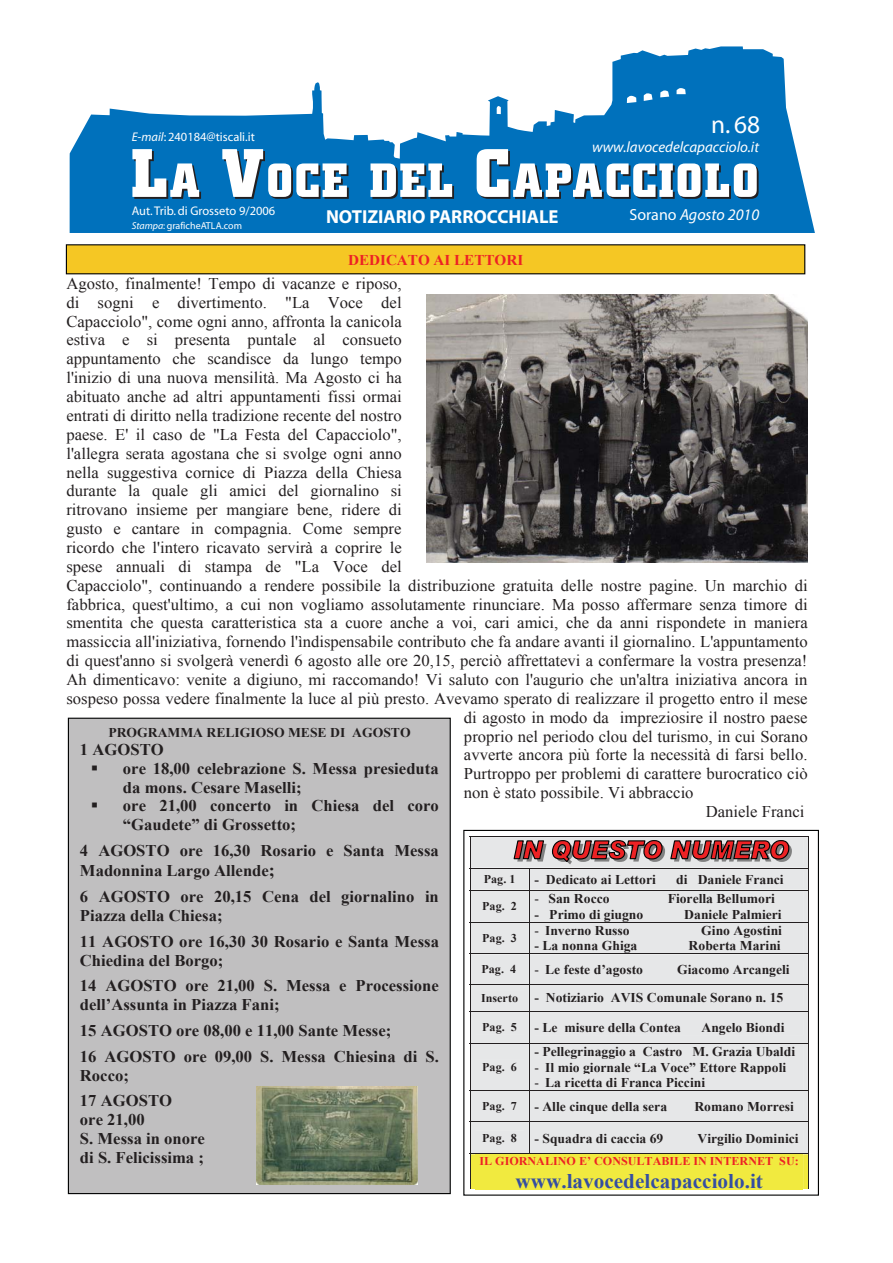
<style>
.page{position:relative;width:893px;height:1263px;background:#fff}
.page>*{position:absolute;margin:0;border:0;box-sizing:border-box;transform-origin:0 0}
.t1{font:25.5px "Myriad";color:#fff}
.t2{font:700 20.85px "Times New Roman";color:#344ea2}
.t3{font:700 18.9px "Myriad";color:#fff}
.t4{font:16.35px "Times New Roman";color:#231f20}
.t5{font:700 16.35px/18.9px "Times New Roman";color:#231f20}
.t6{font:italic 16.05px "Myriad";color:#fff}
.t7{font:italic 15px "Myriad";color:#fff}
.t8{font:700 15px "Times New Roman";color:#ed2224}
.t9{font:700 13.35px/28.7px "Times New Roman";color:#231f20}
.t10{font:12.6px "Myriad";color:#fff}
.t11{font:700 11.85px "Times New Roman";color:#231f20}
.t12{font:700 11.85px "Times New Roman";color:#ed2224}
.t13{font:10.05px "Myriad";color:#fff}
.s1{font-style:italic}
.s2{font-style:normal}
.s3{font-size:17.85px}
.s4{font-weight:400}
.s5{font-size:11.85px}
</style>
<div class="page">
<svg style="left:70px;top:46px;width:745px;height:187px;fill:#0071bc"></svg>
<svg style="left:132px;top:149px;width:69px;height:50px"></svg>
<svg style="left:222px;top:149px;width:127px;height:50px"></svg>
<svg style="left:370px;top:163px;width:84px;height:36px"></svg>
<svg style="left:476px;top:149px;width:282px;height:50px"></svg>
<div style="left:66px;top:245px;width:739px;height:29px;background:#f5c724"></div>
<div style="left:463px;top:830px;width:356px;height:366px;border:1px solid #010202"></div>
<svg style="left:470px;top:836px;width:339px;height:353px;background:#d9d6d7"></svg>
<div style="left:475px;top:1154px;width:328px;height:14px;background:#f1ea3f"></div>
<div style="left:475px;top:1168px;width:328px;height:21px;background:#f1ea3f"></div>
<hr style="left:470px;top:1154px;width:339px;height:1px;background:#231f20">
<hr style="left:470px;top:1154px;width:1px;height:35px;background:#231f20">
<hr style="left:808px;top:1154px;width:1px;height:35px;background:#231f20">
<img style="left:426px;top:294px;width:381px;height:268px">
<div style="left:68px;top:718px;width:382px;height:476px;background:#c0bfc0"></div>
<img style="left:257px;top:1086px;width:161px;height:98px">
<p class="t10" style="left:132px;top:132px;width:125px"><span class="s1">E-mail</span>: 240184@tiscali.it</p>
<p class="t10" style="left:132px;top:206px;width:145px">Aut. Trib. di Grosseto 9/2006</p>
<p class="t13" style="left:132px;top:222px;width:112px"><span class="s1">Stampa</span>: graficheATLA.com</p>
<p class="t3" style="left:326px;top:209px;width:234px">NOTIZIARIO PARROCCHIALE</p>
<p class="t8" style="left:348px;top:251px;width:177px">DEDICATO AI LETTORI</p>
<h1 class="t1" style="left:711px;top:115px;width:50px">n. 68</h1>
<p class="t7" style="left:592px;top:141px;width:168px">www.lavocedelcapacciolo.it</p>
<p class="t6" style="left:629px;top:209px;width:131px"><span class="s2">Sorano</span> Agosto 2010</p>
<p class="t4" style="left:66px;top:274px;width:337px">Agosto, finalmente! Tempo di vacanze e riposo,</p>
<p class="t4" style="left:66px;top:293px;width:337px">di sogni e divertimento. "La Voce del</p>
<p class="t4" style="left:66px;top:312px;width:337px">Capacciolo", come ogni anno, affronta la canicola</p>
<p class="t4" style="left:66px;top:331px;width:337px">estiva e si presenta puntale al consueto</p>
<p class="t4" style="left:66px;top:350px;width:337px">appuntamento che scandisce da lungo tempo</p>
<p class="t4" style="left:66px;top:369px;width:337px">l'inizio di una nuova mensilità. Ma Agosto ci ha</p>
<p class="t4" style="left:66px;top:388px;width:337px">abituato anche ad altri appuntamenti fissi ormai</p>
<p class="t4" style="left:66px;top:406px;width:337px">entrati di diritto nella tradizione recente del nostro</p>
<p class="t4" style="left:66px;top:425px;width:337px">paese. E' il caso de "La Festa del Capacciolo",</p>
<p class="t4" style="left:66px;top:444px;width:337px">l'allegra serata agostana che si svolge ogni anno</p>
<p class="t4" style="left:66px;top:463px;width:337px">nella suggestiva cornice di Piazza della Chiesa</p>
<p class="t4" style="left:66px;top:482px;width:337px">durante la quale gli amici del giornalino si</p>
<p class="t4" style="left:66px;top:501px;width:337px">ritrovano insieme per mangiare bene, ridere di</p>
<p class="t4" style="left:66px;top:520px;width:337px">gusto e cantare in compagnia. Come sempre</p>
<p class="t4" style="left:66px;top:538px;width:337px">ricordo che l'intero ricavato servirà a coprire le</p>
<p class="t4" style="left:66px;top:557px;width:337px">spese annuali di stampa de "La Voce del</p>
<p class="t4" style="left:66px;top:576px;width:743px">Capacciolo", continuando a rendere possibile la distribuzione gratuita delle nostre pagine. Un marchio di</p>
<p class="t4" style="left:66px;top:595px;width:743px">fabbrica, quest'ultimo, a cui non vogliamo assolutamente rinunciare. Ma posso affermare senza timore di</p>
<p class="t4" style="left:66px;top:614px;width:743px">smentita che questa caratteristica sta a cuore anche a voi, cari amici, che da anni rispondete in maniera</p>
<p class="t4" style="left:66px;top:633px;width:743px">massiccia all'iniziativa, fornendo l'ìndispensabile contributo che fa andare avanti il giornalino. L'appuntamento</p>
<p class="t4" style="left:66px;top:652px;width:742px">di quest'anno si svolgerà venerdì 6 agosto alle ore 20,15, perciò affrettatevi a confermare la vostra presenza!</p>
<p class="t4" style="left:66px;top:670px;width:742px">Ah dimenticavo: venite a digiuno, mi raccomando! Vi saluto con l'augurio che un'altra iniziativa ancora in</p>
<p class="t4" style="left:66px;top:689px;width:743px">sospeso possa vedere finalmente la luce al più presto. Avevamo sperato di realizzare il progetto entro il mese</p>
<p class="t4" style="left:464px;top:708px;width:345px">di agosto in modo da impreziosire il nostro paese</p>
<p class="t4" style="left:464px;top:727px;width:345px">proprio nel periodo clou del turismo, in cui Sorano</p>
<p class="t4" style="left:464px;top:746px;width:345px">avverte ancora più forte la necessità di farsi bello.</p>
<p class="t4" style="left:464px;top:765px;width:345px">Purtroppo per problemi di carattere burocratico ciò</p>
<p class="t4" style="left:464px;top:784px;width:231px">non è stato possibile. Vi abbraccio</p>
<p class="t4" style="left:706px;top:803px;width:100px">Daniele Franci</p>
<p class="t9" style="left:108px;top:718px;width:304px">PROGRAMMA RELIGIOSO MESE DI AGOSTO</p>
<p class="t5" style="left:123px;top:740px;width:317px;text-indent:-43px">1 AGOSTO<br>ore 18,00 celebrazione S. Messa presieduta da mons. Cesare Maselli;<br>ore 21,00 concerto in Chiesa del coro “Gaudete” di Grossetto;</p>
<p class="t5" style="left:80px;top:840px;width:360px;line-height:20.2px">4 AGOSTO ore 16,30 Rosario e Santa Messa<br>Madonnina Largo Allende<span class="s3">;</span></p>
<p class="t5" style="left:80px;top:887px;width:360px">6 AGOSTO ore 20,15 Cena del giornalino in<br>Piazza della Chiesa;</p>
<p class="t5" style="left:80px;top:932px;width:361px">11 AGOSTO ore 16,30 30 Rosario e Santa Messa<br>Chiedina del Borgo;</p>
<p class="t5" style="left:80px;top:977px;width:360px">14 AGOSTO ore 21,00 S. Messa e Processione dell’Assunta in Piazza Fani;</p>
<p class="t5" style="left:80px;top:1018px;width:360px;line-height:25.7px">15 AGOSTO ore 08,00 e 11,00 Sante Messe;<br>16 AGOSTO ore 09,00 S. Messa Chiesina di S.</p>
<p class="t5" style="left:80px;top:1062px;width:94px;line-height:25.7px">Rocco;<br>17 AGOSTO</p>
<p class="t5" style="left:80px;top:1110px;width:127px">ore 21,00<br>S. Messa in onore di S. Felicissima ;</p>
<p class="t11" style="left:484px;top:873px;width:33px">Pag. 1</p>
<p class="t9" style="left:534px;top:865px;width:123px">- Dedicato ai Lettori</p>
<p class="t9" style="left:676px;top:865px;width:109px">di Daniele Franci</p>
<p class="t11" style="left:482px;top:900px;width:36px">Pag. 2</p>
<p class="t9" style="left:534px;top:884px;width:77px"><span class="s4">-</span> San Rocco</p>
<p class="t9" style="left:668px;top:884px;width:109px">Fiorella Bellumori</p>
<p class="t9" style="left:534px;top:900px;width:110px">- Primo di giugno</p>
<p class="t9" style="left:684px;top:900px;width:99px">Daniele Palmieri</p>
<p class="t9" style="left:534px;top:916px;width:97px"><span class="s4">-</span> Inverno Russo</p>
<p class="t9" style="left:701px;top:916px;width:82px">Gino Agostini</p>
<p class="t9" style="left:534px;top:932px;width:104px">- La nonna Ghiga</p>
<p class="t9" style="left:689px;top:932px;width:94px">Roberta Marini</p>
<p class="t11" style="left:482px;top:932px;width:36px">Pag. 3</p>
<p class="t9" style="left:481px;top:955px;width:310px;text-indent:196px">Giacomo Arcangeli<br><span class="s5">Inserto</span> - Notiziario AVIS Comunale Sorano n. 15</p>
<p class="t11" style="left:482px;top:1021px;width:36px">Pag. 5</p>
<p class="t9" style="left:534px;top:1013px;width:148px">- Le misure della Contea</p>
<p class="t9" style="left:701px;top:1013px;width:84px">Angelo Biondi</p>
<p class="t11" style="left:482px;top:1060px;width:36px">Pag. 6</p>
<p class="t11" style="left:481px;top:963px;width:36px">Pag. 4</p>
<p class="t9" style="left:534px;top:955px;width:110px"><span class="s4">-</span> Le feste d’agosto</p>
<p class="t9" style="left:534px;top:1037px;width:262px">- Pellegrinaggio a Castro M. Grazia Ubaldi</p>
<p class="t9" style="left:534px;top:1053px;width:253px"><span class="s4">-</span> Il mio giornale “La Voce” Ettore Rappoli</p>
<p class="t9" style="left:534px;top:1068px;width:172px"><span class="s4">-</span> La ricetta di Franca Piccini</p>
<p class="t11" style="left:482px;top:1100px;width:36px">Pag. 7</p>
<p class="t9" style="left:534px;top:1092px;width:134px">- Alle cinque della sera</p>
<p class="t9" style="left:694px;top:1092px;width:101px">Romano Morresi</p>
<p class="t11" style="left:482px;top:1131px;width:36px">Pag. 8</p>
<p class="t9" style="left:534px;top:1124px;width:130px">- Squadra di caccia 69</p>
<p class="t9" style="left:697px;top:1124px;width:103px">Virgilio Dominici</p>
<p class="t12" style="left:479px;top:1155px;width:321px">IL GIORNALINO E’ CONSULTABILE IN INTERNET SU:</p>
<p class="t2" style="left:515px;top:1169px;width:249px">www.lavocedelcapacciolo.it</p>
</div>
